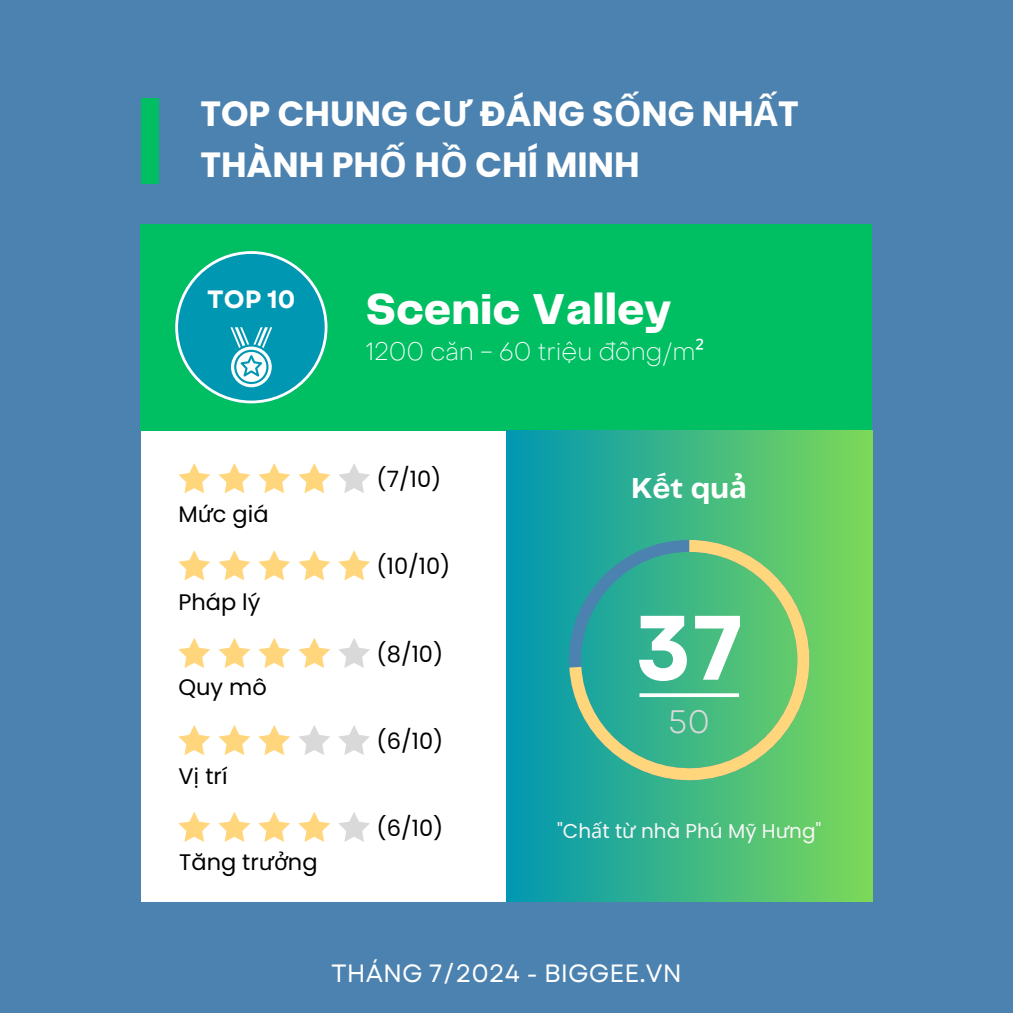
<style>
.page{position:relative;width:1013px;height:1013px;background:#fff}
.page>*{position:absolute;margin:0;border:0;box-sizing:border-box;transform-origin:0 0}
.t1{font:700 91.25px "Garet";color:#fff}
.t2{font:800 45px "Telegraf";color:#fff}
.t3{font:700 35px/51.5px "Poppins";color:#fff}
.t4{font:32.5px "Garet";color:#d9d9d9}
.t5{font:700 30px "Telegraf";color:#fff}
.t6{font:100 25px "Object Sans";color:#fff}
.t7{font:25px "Garet";color:#fff}
.t8{font:700 25px "Garet";color:#fff}
.t9{font:22.5px "Poppins";color:#000}
.t10{font:20px "Poppins";color:#f6f6f6}
.s1{font-family:"Noto Sans"}
.s2{font-family:"Noto Sans";font-weight:400}
</style>
<div class="page">
<div style="left:0;top:0;width:1012px;height:1012px;background:#4c82af"></div>
<div style="left:141px;top:430px;width:365px;height:471px;background:#fff"></div>
<div style="left:141px;top:224px;width:731px;height:206px;background:#00bf63"></div>
<svg style="left:178px;top:550px;width:32px;height:30px"></svg>
<svg style="left:218px;top:550px;width:32px;height:30px"></svg>
<svg style="left:258px;top:550px;width:32px;height:30px"></svg>
<svg style="left:298px;top:550px;width:32px;height:30px"></svg>
<svg style="left:338px;top:550px;width:32px;height:30px"></svg>
<div style="left:506px;top:430px;width:366px;height:471px;background:linear-gradient(to right,#0097b2,#7dd858)"></div>
<svg style="left:178px;top:463px;width:32px;height:30px"></svg>
<svg style="left:218px;top:463px;width:32px;height:30px"></svg>
<svg style="left:258px;top:463px;width:32px;height:30px"></svg>
<svg style="left:298px;top:463px;width:32px;height:30px"></svg>
<svg style="left:338px;top:463px;width:32px;height:30px"></svg>
<svg style="left:178px;top:638px;width:32px;height:30px"></svg>
<svg style="left:218px;top:638px;width:32px;height:30px"></svg>
<svg style="left:258px;top:638px;width:32px;height:30px"></svg>
<svg style="left:298px;top:638px;width:32px;height:30px"></svg>
<svg style="left:338px;top:638px;width:32px;height:30px"></svg>
<svg style="left:178px;top:725px;width:32px;height:30px"></svg>
<svg style="left:218px;top:725px;width:32px;height:30px"></svg>
<svg style="left:258px;top:725px;width:32px;height:30px"></svg>
<svg style="left:299px;top:725px;width:31px;height:30px"></svg>
<svg style="left:338px;top:725px;width:32px;height:30px"></svg>
<svg style="left:569px;top:540px;width:240px;height:240px;background:#54b885"></svg>
<svg style="left:178px;top:812px;width:32px;height:30px"></svg>
<svg style="left:218px;top:812px;width:32px;height:30px"></svg>
<svg style="left:258px;top:812px;width:32px;height:30px"></svg>
<svg style="left:298px;top:812px;width:32px;height:30px"></svg>
<svg style="left:338px;top:812px;width:32px;height:30px"></svg>
<svg style="left:639px;top:693px;width:100px;height:4px"></svg>
<svg style="left:175px;top:251px;width:152px;height:152px"></svg>
<div style="left:141px;top:98px;width:18px;height:86px;background:#00bf63"></div>
<p class="t3" style="left:200px;top:88px;width:600px">TOP CHUNG C<span class="s1">Ư</span> ĐÁNG S<span class="s1">Ố</span>NG NH<span class="s1">Ấ</span>T<br>THÀNH PH<span class="s1">Ố</span> H<span class="s1">Ồ</span> CHÍ MINH</p>
<p class="t8" style="left:207px;top:281px;width:90px">TOP 10</p>
<h4 class="t2" style="left:366px;top:290px;width:307px">Scenic Valley</h4>
<p class="t6" style="left:366px;top:341px;width:340px">1200 căn - 60 triệu đồng/m<span class="s2">²</span></p>
<p class="t9" style="left:178px;top:499px;width:92px">M<span class="s1">ứ</span>c giá</p>
<p class="t9" style="left:178px;top:586px;width:84px">Pháp lý</p>
<p class="t9" style="left:178px;top:671px;width:90px">Quy mô</p>
<p class="t9" style="left:178px;top:760px;width:51px">V<span class="s1">ị</span> trí</p>
<p class="t9" style="left:179px;top:846px;width:140px">Tăng tr<span class="s1">ưở</span>ng</p>
<p class="t9" style="left:376px;top:463px;width:66px">(7/10)</p>
<p class="t9" style="left:376px;top:550px;width:75px">(10/10)</p>
<p class="t9" style="left:376px;top:638px;width:68px">(8/10)</p>
<p class="t9" style="left:376px;top:725px;width:68px">(6/10)</p>
<p class="t9" style="left:376px;top:812px;width:68px">(6/10)</p>
<p class="t5" style="left:631px;top:475px;width:117px">Kết qu<span class="s1">ả</span></p>
<h2 class="t1" style="left:635px;top:582px;width:110px">37</h2>
<p class="t4" style="left:668px;top:698px;width:43px">50</p>
<p class="t10" style="left:557px;top:816px;width:266px">"Ch<span class="s1">ấ</span>t t<span class="s1">ừ</span> nhà Phú Mỹ H<span class="s1">ư</span>ng"</p>
<p class="t7" style="left:331px;top:955px;width:352px">THÁNG 7/2024 - BIGGEE.VN</p>
</div>
